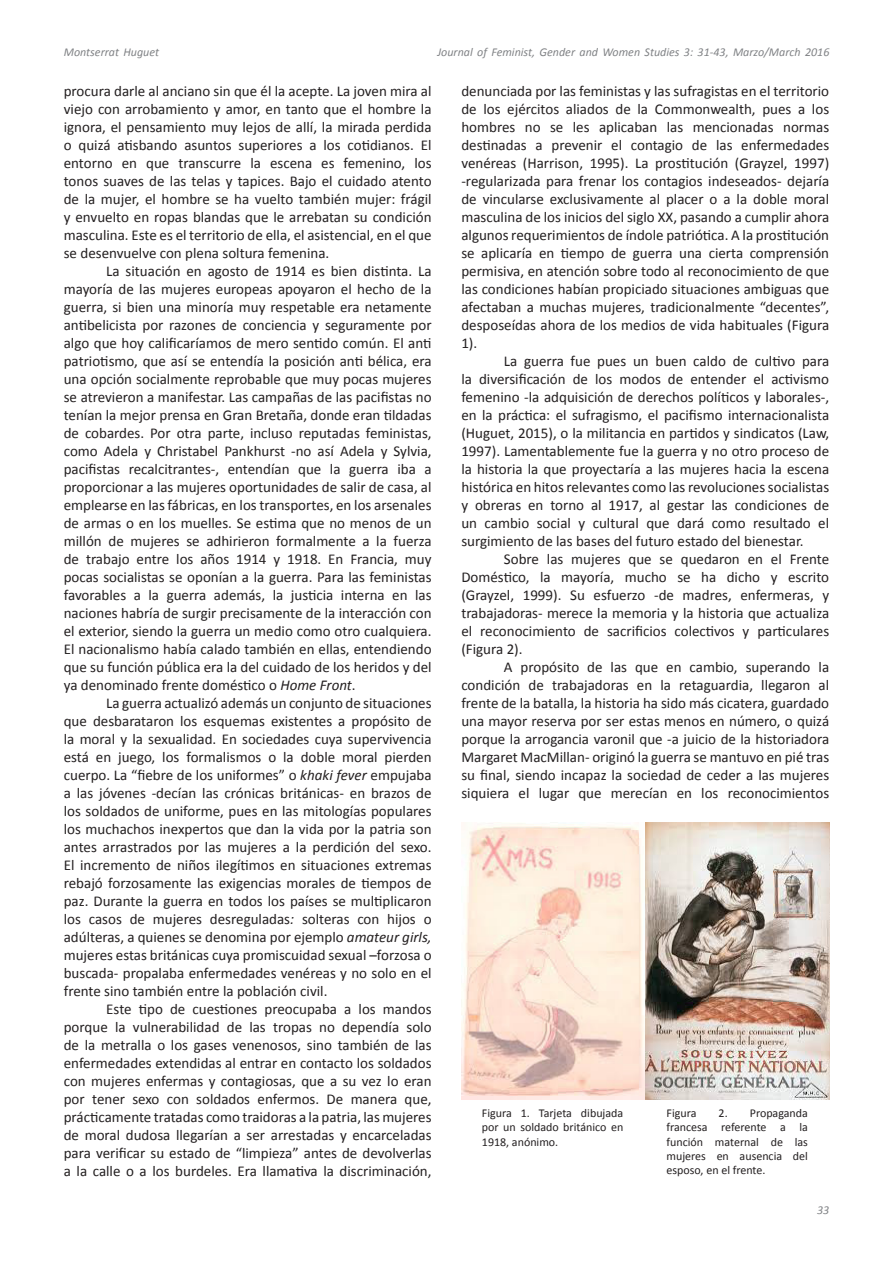
<style>
.page{position:relative;width:893px;height:1263px;background:#fff}
.page>*{position:absolute;margin:0;border:0;box-sizing:border-box;transform-origin:0 0}
.Texto{font:15px/18px "Calibri";color:#231f20;text-align:justify}
.Pie_de_figura{font:12px/14.4px "Calibri";color:#231f20;text-align:justify}
.t1{font:italic 12px "Calibri";color:#808285}
.s1{font-style:italic}
</style>
<div class="page">
<img style="left:461px;top:822px;width:368px;height:278px">
<p class="t1" style="left:64px;top:44px;width:97px">Montserrat Huguet</p>
<p class="t1" style="left:437px;top:44px;width:393px">Journal of Feminist, Gender and Women Studies 3: 31-43, Marzo/March 2016</p>
<p class="Texto" style="left:64px;top:82px;width:369px">procura darle al anciano sin que él la acepte. La joven mira al viejo con arrobamiento y amor, en tanto que el hombre la ignora, el pensamiento muy lejos de allí, la mirada perdida o quizá atisbando asuntos superiores a los cotidianos. El entorno en que transcurre la escena es femenino, los tonos suaves de las telas y tapices. Bajo el cuidado atento de la mujer, el hombre se ha vuelto también mujer: frágil y envuelto en ropas blandas que le arrebatan su condición masculina. Este es el territorio de ella, el asistencial, en el que se desenvuelve con plena soltura femenina.</p>
<p class="Texto" style="left:64px;top:262px;width:369px;text-indent:43px">La situación en agosto de 1914 es bien distinta. La mayoría de las mujeres europeas apoyaron el hecho de la guerra, si bien una minoría muy respetable era netamente antibelicista por razones de conciencia y seguramente por algo que hoy calificaríamos de mero sentido común. El anti patriotismo, que así se entendía la posición anti bélica, era una opción socialmente reprobable que muy pocas mujeres se atrevieron a manifestar. Las campañas de las pacifistas no tenían la mejor prensa en Gran Bretaña, donde eran tildadas de cobardes. Por otra parte, incluso reputadas feministas, como Adela y Christabel Pankhurst -no así Adela y Sylvia, pacifistas recalcitrantes-, entendían que la guerra iba a proporcionar a las mujeres oportunidades de salir de casa, al emplearse en las fábricas, en los transportes, en los arsenales de armas o en los muelles. Se estima que no menos de un millón de mujeres se adhirieron formalmente a la fuerza de trabajo entre los años 1914 y 1918. En Francia, muy pocas socialistas se oponían a la guerra. Para las feministas favorables a la guerra además, la justicia interna en las naciones habría de surgir precisamente de la interacción con el exterior, siendo la guerra un medio como otro cualquiera.<br>El nacionalismo había calado también en ellas, entendiendo que su función pública era la del cuidado de los heridos y del ya denominado frente doméstico o <span class="s1">Home Front</span>.</p>
<p class="Texto" style="left:64px;top:694px;width:369px;text-indent:43px">La guerra actualizó además un conjunto de situaciones que desbarataron los esquemas existentes a propósito de la moral y la sexualidad. En sociedades cuya supervivencia está en juego, los formalismos o la doble moral pierden cuerpo. La “fiebre de los uniformes” o <span class="s1">khaki fever</span> empujaba a las jóvenes -decían las crónicas británicas- en brazos de los soldados de uniforme, pues en las mitologías populares los muchachos inexpertos que dan la vida por la patria son antes arrastrados por las mujeres a la perdición del sexo.<br>El incremento de niños ilegítimos en situaciones extremas rebajó forzosamente las exigencias morales de tiempos de paz. Durante la guerra en todos los países se multiplicaron los casos de mujeres desreguladas<span class="s1">:</span> solteras con hijos o adúlteras, a quienes se denomina por ejemplo <span class="s1">amateur girls, </span>mujeres estas británicas cuya promiscuidad sexual –forzosa o buscada- propalaba enfermedades venéreas y no solo en el frente sino también entre la población civil.</p>
<p class="Texto" style="left:64px;top:1000px;width:369px;text-indent:43px">Este tipo de cuestiones preocupaba a los mandos porque la vulnerabilidad de las tropas no dependía solo de la metralla o los gases venenosos, sino también de las enfermedades extendidas al entrar en contacto los soldados con mujeres enfermas y contagiosas, que a su vez lo eran por tener sexo con soldados enfermos. De manera que, prácticamente tratadas como traidoras a la patria, las mujeres de moral dudosa llegarían a ser arrestadas y encarceladas para verificar su estado de “limpieza” antes de devolverlas a la calle o a los burdeles. Era llamativa la discriminación,</p>
<p class="Texto" style="left:461px;top:82px;width:369px">denunciada por las feministas y las sufragistas en el territorio de los ejércitos aliados de la Commonwealth, pues a los hombres no se les aplicaban las mencionadas normas destinadas a prevenir el contagio de las enfermedades venéreas (Harrison, 1995). La prostitución (Grayzel, 1997) -regularizada para frenar los contagios indeseados- dejaría de vincularse exclusivamente al placer o a la doble moral masculina de los inicios del siglo XX, pasando a cumplir ahora algunos requerimientos de índole patriótica. A la prostitución se aplicaría en tiempo de guerra una cierta comprensión permisiva, en atención sobre todo al reconocimiento de que las condiciones habían propiciado situaciones ambiguas que afectaban a muchas mujeres, tradicionalmente “decentes”, desposeídas ahora de los medios de vida habituales (Figura 1).</p>
<p class="Texto" style="left:461px;top:352px;width:369px;text-indent:43px">La guerra fue pues un buen caldo de cultivo para la diversificación de los modos de entender el activismo femenino -la adquisición de derechos políticos y laborales-, en la práctica: el sufragismo, el pacifismo internacionalista (Huguet, 2015), o la militancia en partidos y sindicatos (Law, 1997). Lamentablemente fue la guerra y no otro proceso de la historia la que proyectaría a las mujeres hacia la escena histórica en hitos relevantes como las revoluciones socialistas y obreras en torno al 1917, al gestar las condiciones de un cambio social y cultural que dará como resultado el surgimiento de las bases del futuro estado del bienestar.</p>
<p class="Texto" style="left:461px;top:550px;width:369px;text-indent:43px">Sobre las mujeres que se quedaron en el Frente Doméstico, la mayoría, mucho se ha dicho y escrito (Grayzel, 1999). Su esfuerzo -de madres, enfermeras, y trabajadoras- merece la memoria y la historia que actualiza el reconocimiento de sacrificios colectivos y particulares (Figura 2).</p>
<p class="Texto" style="left:461px;top:658px;width:369px;text-indent:43px">A propósito de las que en cambio, superando la condición de trabajadoras en la retaguardia, llegaron al frente de la batalla, la historia ha sido más cicatera, guardado una mayor reserva por ser estas menos en número, o quizá porque la arrogancia varonil que -a juicio de la historiadora Margaret MacMillan- originó la guerra se mantuvo en pié tras su final, siendo incapaz la sociedad de ceder a las mujeres siquiera el lugar que merecían en los reconocimientos</p>
<p class="Pie_de_figura" style="left:482px;top:1105px;width:143px">Figura 1. Tarjeta dibujada por un soldado británico en 1918, anónimo.</p>
<p class="Pie_de_figura" style="left:666px;top:1105px;width:31px">Figura</p>
<p class="Pie_de_figura" style="left:666px;top:1105px;width:143px;text-indent:52px">2. Propaganda francesa referente a la función maternal de las mujeres en ausencia del esposo, en el frente.</p>
<p class="t1" style="left:817px;top:1201px;width:14px">33</p>
</div>
